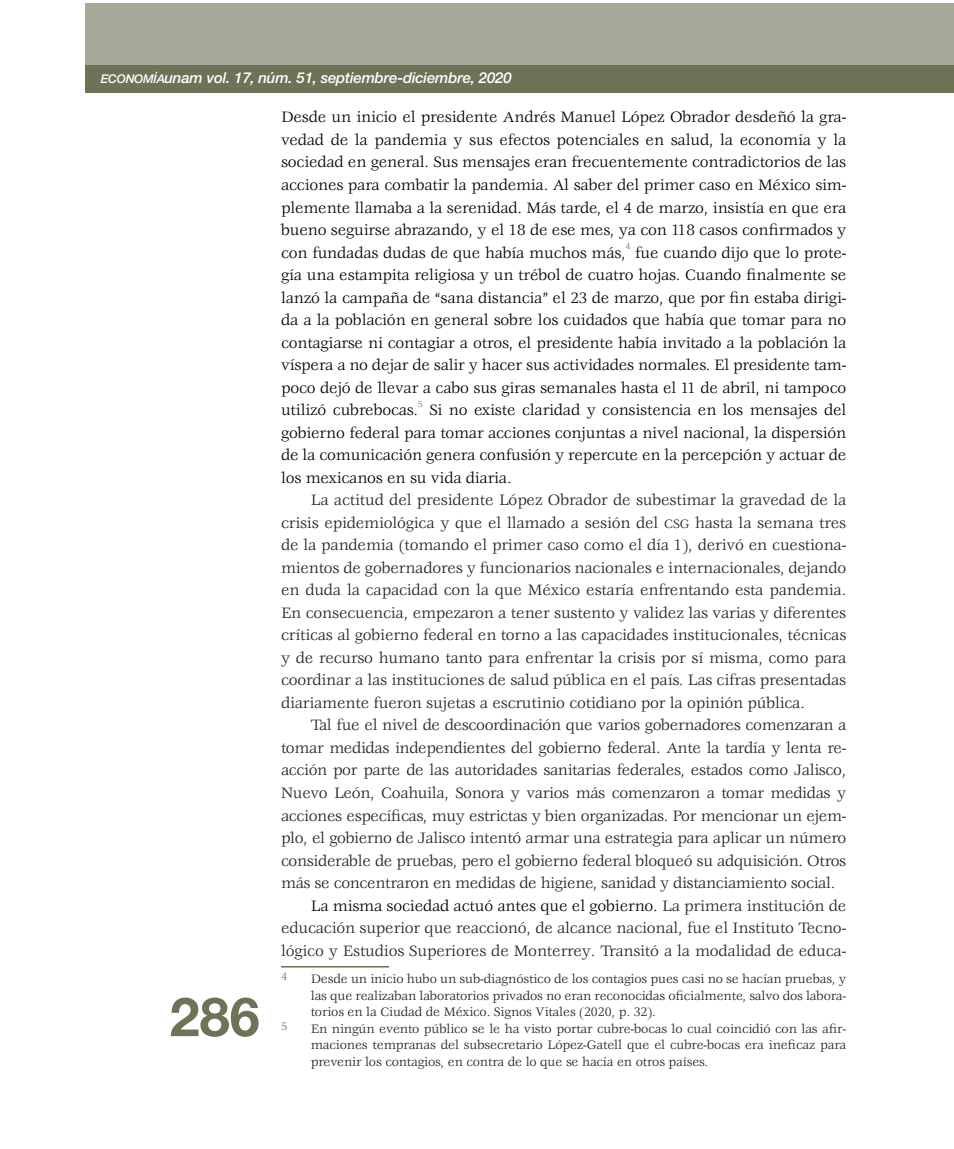
<style>
.page{position:relative;width:954px;height:1149px;background:#fff}
.page>*{position:absolute;margin:0;border:0;box-sizing:border-box;transform-origin:0 0}
.t1{font:700 54px "Helvetica Neue LT Std";color:#6e7256}
.SEGUNDO_TXT{font:16.5px/22.5px "Veljovic";letter-spacing:-.02em;color:#231f20;text-align:justify}
.INICIO_TXT{font:16.5px/22.5px "Veljovic";letter-spacing:-.01em;color:#000;text-align:justify}
.SEGUNDO_TXT-2{font:16.5px/22.5px "Veljovic";letter-spacing:-.01em;color:#222;text-align:justify}
.t2{font:italic 500 15px "Helvetica Neue LT Std";letter-spacing:-.01em;color:#fff}
.PIE_PAG{font:13.5px/16.5px "Veljovic";letter-spacing:-.01em;color:#231f20;text-align:justify}
.PIE_PAG-2{font:12px "Veljovic";color:#6e7256}
.INICIO_TXT-2{font:9.6px "Veljovic";color:#6e7256}
.s1{font-family:"Helvetica Neue LT Std Md It SC800";font-weight:400;font-style:normal;font-size:12px}
.s2{font-size:13.5px}
.s3{color:#000}
</style>
<div class="page">
<div style="left:85px;top:3px;width:869px;height:67px;background:#a8aa99"></div>
<div style="left:85px;top:66px;width:869px;height:27px;background:#6e7256"></div>
<hr style="left:281px;top:965px;width:108px;height:2px;background:#6e7256">
<p class="t2" style="left:101px;top:69px;width:412px"><span class="s1">ECONOMÍA</span>unam vol. 17, núm. 51, septiembre-diciembre, 2020</p>
<p class="INICIO_TXT" style="left:281px;top:107px;width:567px">Desde un inicio el presidente Andrés Manuel López Obrador desdeñó la gra&shy;vedad de la pandemia y sus efectos potenciales en salud, la economía y la sociedad en general. Sus mensajes eran frecuentemente contradictorios de las acciones para combatir la pandemia. Al saber del primer caso en México sim&shy;plemente llamaba a la serenidad. Más tarde, el 4 de marzo, insistía en que era bueno seguirse abrazando, y el 18 de ese mes, ya con 118 casos confirmados y con fundadas dudas de que había muchos más,</p>
<p class="INICIO_TXT-2" style="left:625px;top:241px;width:6px">4</p>
<p class="INICIO_TXT" style="left:281px;top:242px;width:567px;text-indent:354px">fue cuando dijo que lo prote&shy;gía una estampita religiosa y un trébol de cuatro hojas. Cuando finalmente se lanzó la campaña de “sana distancia” el 23 de marzo, que por fin estaba dirigi&shy;da a la población en general sobre los cuidados que había que tomar para no contagiarse ni contagiar a otros, el presidente había invitado a la población la víspera a no dejar de salir y hacer sus actividades normales. El presidente tam&shy;poco dejó de llevar a cabo sus giras semanales hasta el 11 de abril, ni tampoco utilizó cubrebocas.</p>
<p class="INICIO_TXT-2" style="left:418px;top:398px;width:6px">5</p>
<p class="INICIO_TXT" style="left:281px;top:399px;width:567px;text-indent:148px">Si no existe claridad y consistencia en los mensajes del gobierno federal para tomar acciones conjuntas a nivel nacional, la dispersión de la comunicación genera confusión y repercute en la percepción y actuar de los mexicanos en su vida diaria.</p>
<p class="SEGUNDO_TXT" style="left:281px;top:489px;width:567px;text-indent:30px">La actitud del presidente López Obrador de subestimar la gravedad de la crisis epidemiológica y que el llamado a sesión del <span class="s2">CSG</span> hasta la semana tres de la pandemia (tomando el primer caso como el día 1), derivó en cuestiona&shy;mientos de gobernadores y funcionarios nacionales e internacionales, dejando en duda la capacidad con la que México estaría enfrentando esta pandemia.<br>En consecuencia, empezaron a tener sustento y validez las varias y diferentes críticas al gobierno federal en torno a las capacidades institucionales, técnicas y de recurso humano tanto para enfrentar la crisis por sí misma, como para coordinar a las instituciones de salud pública en el país. Las cifras presentadas diariamente fueron sujetas a escrutinio cotidiano por la opinión pública.</p>
<p class="SEGUNDO_TXT" style="left:281px;top:714px;width:567px;text-indent:30px">Tal fue el nivel de descoordinación que varios gobernadores comenzaran a tomar medidas independientes del gobierno federal. Ante la tardía y lenta re&shy;acción por parte de las autoridades sanitarias federales, estados como Jalisco, Nuevo León, Coahuila, Sonora y varios más comenzaron a tomar medidas y acciones específicas, muy estrictas y bien organizadas. Por mencionar un ejem&shy;plo, el gobierno de Jalisco intentó armar una estrategia para aplicar un número considerable de pruebas, pero el gobierno federal bloqueó su adquisición. Otros más se concentraron en medidas de higiene, sanidad y distanciamiento social.</p>
<p class="SEGUNDO_TXT-2" style="left:281px;top:894px;width:567px;text-indent:30px"><span class="s3">La misma sociedad actuó antes que el gobierno.</span> La primera institución de educación superior que reaccionó, de alcance nacional, fue el Instituto Tecno&shy;lógico y Estudios Superiores de Monterrey. Transitó a la modalidad de educa-</p>
<p class="PIE_PAG-2" style="left:281px;top:969px;width:8px">4</p>
<p class="PIE_PAG" style="left:311px;top:971px;width:537px">Desde un inicio hubo un sub-diagnóstico de los contagios pues casi no se hacían pruebas, y las que realizaban laboratorios privados no eran reconocidas oficialmente, salvo dos labora&shy;torios en la Ciudad de México. Signos Vitales (2020, p. 32).</p>
<p class="PIE_PAG-2" style="left:281px;top:1019px;width:8px">5</p>
<p class="PIE_PAG" style="left:311px;top:1020px;width:537px">En ningún evento público se le ha visto portar cubre-bocas lo cual coincidió con las afir&shy;maciones tempranas del subsecretario López-Gatell que el cubre-bocas era ineficaz para prevenir los contagios, en contra de lo que se hacía en otros países.</p>
<h1 class="t1" style="left:170px;top:983px;width:92px">286</h1>
</div>
